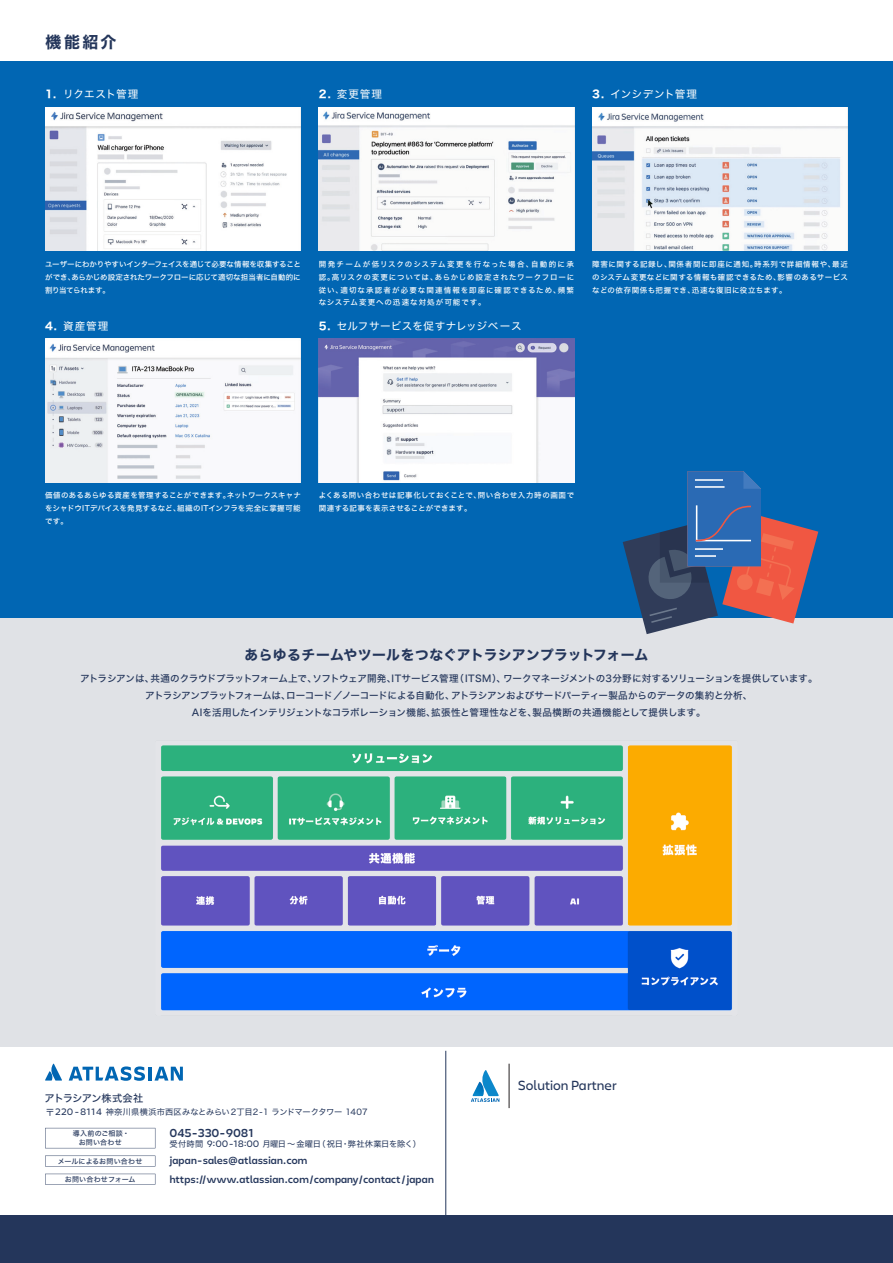
<style>
.page{position:relative;width:893px;height:1263px;background:#fff}
.page>*{position:absolute;margin:0;border:0;box-sizing:border-box;transform-origin:0 0}
.t1{font:15.9px "Hira Kaku Std W7";color:#24365b}
.t2{font:13.95px "Charlie Text";letter-spacing:-.04em;color:#24365b}
.t3{font:13.8px "Hira Kaku Std W7";letter-spacing:.02em;color:#24365b}
.t4{font:600 12.3px "Charlie Text";letter-spacing:-.01em;color:#24365b}
.t5{font:600 10.65px "Charlie Text";letter-spacing:-.03em;color:#24365b}
.t6{font:10.65px "Hira Kaku Std W4";letter-spacing:.05em;color:#fff}
.t7{font:10.65px "Hira Kaku Std W4";letter-spacing:.02em;color:#fff}
.t8{font:10.65px "Hira Kaku Std W4";letter-spacing:-.01em;color:#fff}
.t9{font:10.2px "Hira Kaku Std W5";letter-spacing:-.055em;color:#24365b}
.t10{font:9.6px/17px "Hira Kaku Std W5";letter-spacing:-.02em;color:#24365b;text-align:center}
.t11{font:8.25px "Hira Kaku Std W4";letter-spacing:.005em;color:#24365b}
.t12{font:8.25px "Hira Kaku Std W4";letter-spacing:-.02em;color:#24365b}
.t13{font:7.5px/12.8px "Hira Kaku Std W5";letter-spacing:.045em;color:#fff;text-align:justify}
.t14{font:7.05px/8.6px "Hira Kaku Std W5";letter-spacing:.02em;color:#24365b;text-align:center}
.s1{font-family:"Hira Kaku Std W7"}
.s2{font-family:"Koz Go Pr 6 N";font-size:9.9px}
.s3{font-family:"Charlie Text";font-size:9.9px}
</style>
<div class="page">
<div style="left:0;top:61px;width:893px;height:558px;background:#0166b3"></div>
<div style="left:0;top:1215px;width:893px;height:48px;background:#24365b"></div>
<hr style="left:446px;top:1051px;width:1px;height:164px;background:#24365b">
<svg style="left:471px;top:1070px;width:28px;height:32px"></svg>
<hr style="left:509px;top:1064px;width:1px;height:44px;background:#231f20">
<svg style="left:45px;top:1063px;width:17px;height:17px"></svg>
<svg style="left:69px;top:1066px;width:114px;height:15px"></svg>
<svg style="left:45px;top:1128px;width:110px;height:20px"></svg>
<svg style="left:45px;top:1155px;width:110px;height:11px"></svg>
<svg style="left:45px;top:1174px;width:110px;height:10px"></svg>
<img style="left:592px;top:107px;width:256px;height:144px">
<img style="left:319px;top:107px;width:255px;height:144px">
<img style="left:45px;top:107px;width:256px;height:144px">
<div style="left:0;top:619px;width:893px;height:428px;background:#e0e2e6"></div>
<svg style="left:623px;top:471px;width:195px;height:163px"></svg>
<img style="left:45px;top:339px;width:256px;height:144px">
<img style="left:319px;top:339px;width:255px;height:144px">
<img style="left:161px;top:745px;width:571px;height:266px">
<h1 class="t1" style="left:46px;top:29px;width:72px">機能紹介</h1>
<h3 class="t8" style="left:45px;top:86px;width:95px"><span class="s1">1.</span> リクエスト管理</h3>
<h3 class="t7" style="left:592px;top:86px;width:106px"><span class="s1">3.</span> インシデント管理</h3>
<h3 class="t6" style="left:319px;top:86px;width:65px"><span class="s1">2.</span> 変更管理</h3>
<p class="t13" style="left:45px;top:258px;width:257px">ユーザーにわかりやすいインターフェイスを通じて必要な情報を収集することができ、あらかじめ設定されたワークフローに応じて適切な担当者に自動的に割り当てられます。</p>
<p class="t13" style="left:592px;top:258px;width:257px">障害に関する記録し、関係者間に即座に通知。時系列で詳細情報や、最近のシステム変更などに関する情報も確認できるため、影響のあるサービスなどの依存関係も把握でき、迅速な復旧に役立ちます。</p>
<p class="t13" style="left:319px;top:258px;width:257px">開発チームが低リスクのシステム変更を行なった場合、自動的に承認。高リスクの変更については、あらかじめ設定されたワークフローに従い、適切な承認者が必要な関連情報を即座に確認できるため、頻繁なシステム変更への迅速な対処が可能です。</p>
<h3 class="t6" style="left:45px;top:318px;width:65px"><span class="s1">4.</span> 資産管理</h3>
<h3 class="t6" style="left:319px;top:318px;width:204px"><span class="s1">5.</span> セルフサービスを促すナレッジベース</h3>
<p class="t13" style="left:45px;top:489px;width:257px">価値のあるあらゆる資産を管理することができます。ネットワークスキャナをシャドウITデバイスを発見するなど、組織のITインフラを完全に掌握可能です。</p>
<p class="t13" style="left:319px;top:489px;width:257px">よくある問い合わせは記事化しておくことで、問い合わせ入力時の画面で関連する記事を表示させることができます。</p>
<h3 class="t3" style="left:245px;top:644px;width:405px">あらゆるチームやツールをつなぐアトラシアンプラットフォーム</h3>
<p class="t10" style="left:80px;top:670px;width:739px">アトラシアンは、共通のクラウドプラットフォーム上で、ソフトウェア開発、ITサービス管理（ITSM）、ワークマネージメントの3分野に対するソリューションを提供しています。アトラシアンプラットフォームは、ローコード／ノーコードによる自動化、アトラシアンおよびサードパーティー製品からのデータの集約と分析、<br>AIを活用したインテリジェントなコラボレーション機能、拡張性と管理性などを、製品横断の共通機能として提供します。</p>
<h3 class="t9" style="left:45px;top:1090px;width:100px">アトラシアン株式会社</h3>
<p class="t11" style="left:45px;top:1106px;width:324px"><span class="s2">〒</span><span class="s3">220 -8114</span> 神奈川県横浜市西区みなとみらい2丁目2-1 ランドマークタワー 1407</p>
<p class="t14" style="left:73px;top:1129px;width:58px">導入前のご相談・お問い合わせ</p>
<h3 class="t4" style="left:169px;top:1124px;width:86px">045-330-9081</h3>
<p class="t12" style="left:169px;top:1138px;width:253px">受付時間 <span class="s3">9:00-18:00</span> 月曜日～金曜日（祝日・弊社休業日を除く）</p>
<p class="t14" style="left:58px;top:1157px;width:86px">メールによるお問い合わせ</p>
<h3 class="t5" style="left:169px;top:1152px;width:140px">japan-sales@atlassian.com</h3>
<p class="t14" style="left:65px;top:1175px;width:72px">お問い合わせフォーム</p>
<h3 class="t5" style="left:169px;top:1171px;width:266px">https://www.atlassian.com/company/contact/japan</h3>
<h2 class="t2" style="left:518px;top:1075px;width:101px">Solution Partner</h2>
</div>
